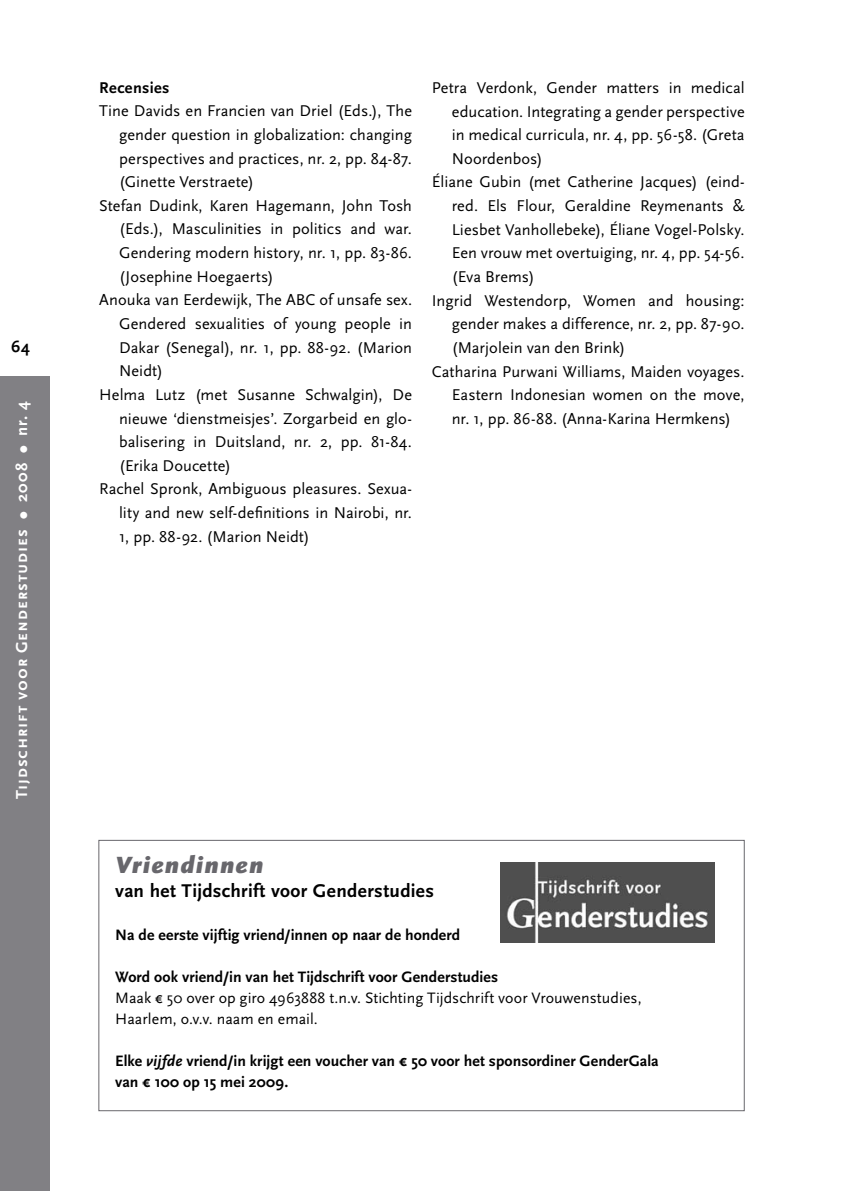
<style>
.page{position:relative;width:844px;height:1191px;background:#fff}
.page>*{position:absolute;margin:0;border:0;box-sizing:border-box;transform-origin:0 0}
.t1{font:italic 900 24.5px "Scala Sans";letter-spacing:.05em;color:#68676c}
.t2{font:700 19.25px "Scala Sans";letter-spacing:.015em;color:#000}
.t3{font:700 16.62px "Scala Sans Caps";letter-spacing:.05em;color:#fff}
.t4{font:700 16.62px "Scala Sans";color:#000}
.t5{font:16.28px "Scala Sans";letter-spacing:.005em;color:#000}
.t6{font:700 16.28px "Scala Sans";letter-spacing:.025em;color:#000}
.t7{font:700 15.75px/21px "Scala Sans";letter-spacing:.005em;color:#000}
.t8{font:15.75px/21px "Scala Sans";letter-spacing:.005em;color:#000}
.s1{font-family:"Scala Sans"}
.s2{font-style:italic}
</style>
<div class="page">
<div style="left:0;top:377px;width:50px;height:814px;background:#818084"></div>
<img style="left:500px;top:862px;width:214px;height:80px">
<div style="left:98px;top:840px;width:646px;height:271px;border:1px solid #68676c"></div>
<p class="t4" style="left:11px;top:337px;width:20px">64</p>
<p class="t3" style="left:12px;top:798px;width:398px;rotate:-90deg">Tijdschrift voor Genderstudies ● <span class="s1">2008</span> ● <span class="s1">nr. 4</span></p>
<p class="t6" style="left:99px;top:79px;width:72px">Recensies</p>
<p class="t5" style="left:99px;top:102px;width:314px">Tine Davids en Francien van Driel (Eds.), The</p>
<p class="t5" style="left:119px;top:126px;width:294px">gender question in globalization: changing</p>
<p class="t5" style="left:119px;top:149px;width:294px">perspectives and practices, nr. 2, pp. 84-87.</p>
<p class="t5" style="left:119px;top:173px;width:136px">(Ginette Verstraete)</p>
<p class="t5" style="left:99px;top:197px;width:314px">Stefan Dudink, Karen Hagemann, John Tosh</p>
<p class="t5" style="left:119px;top:220px;width:294px">(Eds.), Masculinities in politics and war.</p>
<p class="t5" style="left:119px;top:244px;width:294px">Gendering modern history, nr. 1, pp. 83-86.</p>
<p class="t5" style="left:119px;top:267px;width:156px">(Josephine Hoegaerts)</p>
<p class="t5" style="left:99px;top:291px;width:314px">Anouka van Eerdewijk, The ABC of unsafe sex.</p>
<p class="t5" style="left:119px;top:315px;width:294px">Gendered sexualities of young people in</p>
<p class="t5" style="left:119px;top:338px;width:294px">Dakar (Senegal), nr. 1, pp. 88-92. (Marion</p>
<p class="t5" style="left:119px;top:362px;width:45px">Neidt)</p>
<p class="t5" style="left:99px;top:386px;width:314px">Helma Lutz (met Susanne Schwalgin), De</p>
<p class="t5" style="left:119px;top:409px;width:294px">nieuwe ‘dienstmeisjes’. Zorgarbeid en glo-</p>
<p class="t5" style="left:119px;top:433px;width:294px">balisering in Duitsland, nr. 2, pp. 81-84.</p>
<p class="t5" style="left:119px;top:457px;width:113px">(Erika Doucette)</p>
<p class="t5" style="left:99px;top:480px;width:314px">Rachel Spronk, Ambiguous pleasures. Sexua-</p>
<p class="t5" style="left:119px;top:504px;width:294px">lity and new self-definitions in Nairobi, nr.</p>
<p class="t5" style="left:119px;top:527px;width:192px">1, pp. 88-92. (Marion Neidt)</p>
<p class="t5" style="left:432px;top:79px;width:314px">Petra Verdonk, Gender matters in medical</p>
<p class="t5" style="left:451px;top:102px;width:294px">education. Integrating a gender perspective</p>
<p class="t5" style="left:451px;top:126px;width:294px">in medical curricula, nr. 4, pp. 56-58. (Greta</p>
<p class="t5" style="left:451px;top:150px;width:92px">Noordenbos)</p>
<p class="t5" style="left:432px;top:173px;width:314px">Éliane Gubin (met Catherine Jacques) (eind-</p>
<p class="t5" style="left:451px;top:197px;width:294px">red. Els Flour, Geraldine Reymenants &amp;</p>
<p class="t5" style="left:451px;top:220px;width:294px">Liesbet Vanhollebeke), Éliane Vogel-Polsky.</p>
<p class="t5" style="left:451px;top:244px;width:294px">Een vrouw met overtuiging, nr. 4, pp. 54-56.</p>
<p class="t5" style="left:451px;top:268px;width:84px">(Eva Brems)</p>
<p class="t5" style="left:432px;top:291px;width:314px">Ingrid Westendorp, Women and housing:</p>
<p class="t5" style="left:451px;top:315px;width:294px">gender makes a difference, nr. 2, pp. 87-90.</p>
<p class="t5" style="left:451px;top:339px;width:175px">(Marjolein van den Brink)</p>
<p class="t5" style="left:432px;top:362px;width:314px">Catharina Purwani Williams, Maiden voyages.</p>
<p class="t5" style="left:451px;top:386px;width:294px">Eastern Indonesian women on the move,</p>
<p class="t5" style="left:451px;top:410px;width:281px">nr. 1, pp. 86-88. (Anna-Karina Hermkens)</p>
<h1 class="t1" style="left:115px;top:851px;width:150px">Vriendinnen</h1>
<p class="t2" style="left:115px;top:880px;width:320px">van het Tijdschrift voor Genderstudies</p>
<p class="t7" style="left:115px;top:925px;width:346px">Na de eerste vijftig vriend/innen op naar de honderd</p>
<p class="t7" style="left:115px;top:967px;width:384px">Word ook vriend/in van het Tijdschrift voor Genderstudies</p>
<p class="t8" style="left:115px;top:988px;width:528px">Maak € 50 over op giro 4963888 t.n.v. Stichting Tijdschrift voor Vrouwenstudies,<br>Haarlem, o.v.v. naam en email.</p>
<p class="t7" style="left:115px;top:1051px;width:545px">Elke <span class="s2">vijfde</span> vriend/in krijgt een voucher van € 50 voor het sponsordiner GenderGala van € 100 op 15 mei 2009.</p>
</div>
